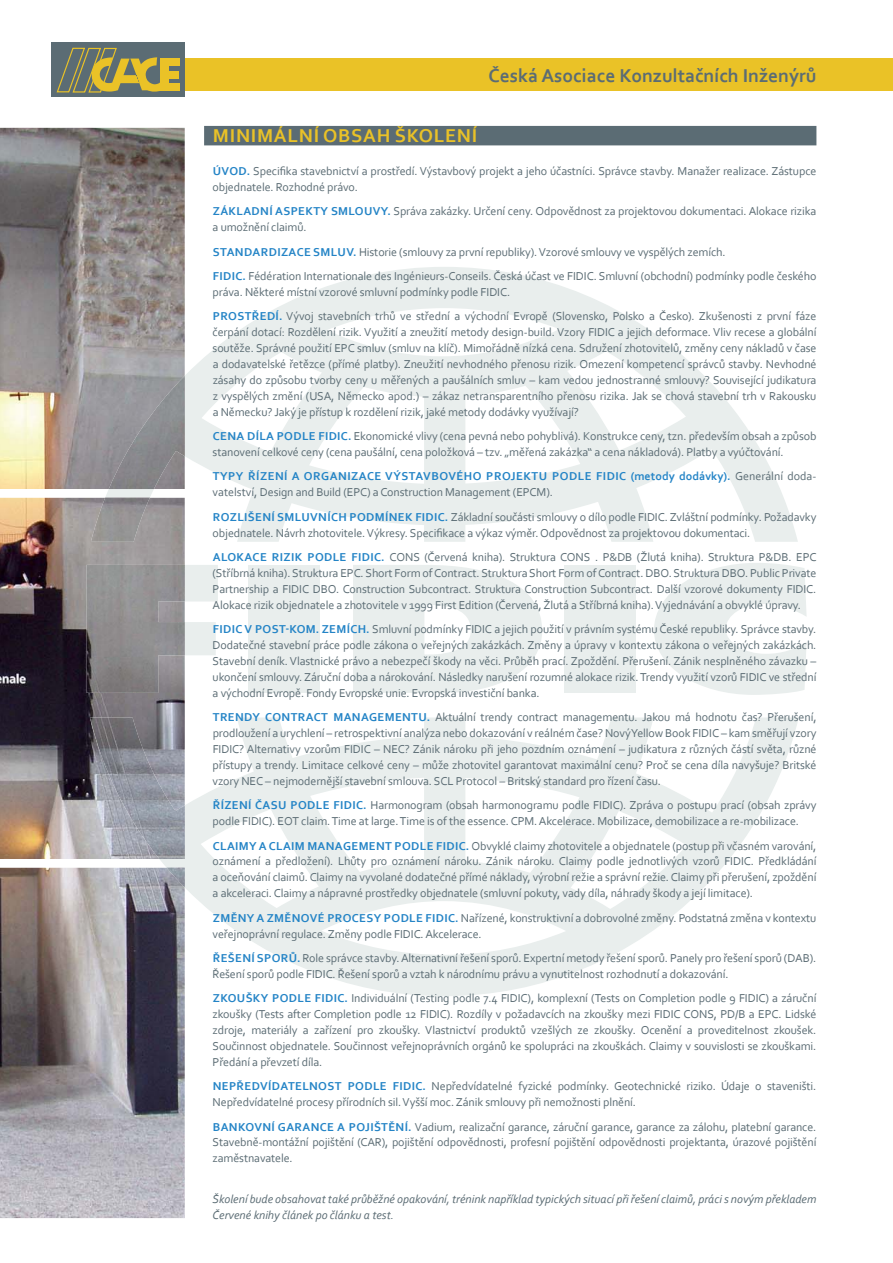
<style>
.page{position:relative;width:893px;height:1263px;background:#fff}
.page>*{position:absolute;margin:0;border:0;box-sizing:border-box;transform-origin:0 0}
.t1{font:700 19.5px "Corbel";color:#5b6c74}
.t2{font:700 19.5px "Corbel";letter-spacing:.04em;color:#eac227}
.t3{font:12px/15.9px "Corbel";letter-spacing:-.01em;color:#5b6c74}
.t4{font:italic 12px/15.9px "Corbel";color:#5b6c74}
.s1{font-weight:700;color:#2484c6}
</style>
<div class="page">
<img style="left:0;top:128px;width:185px;height:1090px">
<div style="left:148px;top:58px;width:745px;height:33px;background:#eac227"></div>
<div style="left:51px;top:43px;width:134px;height:54px;background:#5b6c74"></div>
<div style="left:161px;top:58px;width:18px;height:8px;background:#eac227"></div>
<div style="left:161px;top:83px;width:18px;height:8px;background:#eac227"></div>
<div style="left:160px;top:71px;width:19px;height:7px;background:#eac227"></div>
<div style="left:160px;top:58px;width:9px;height:33px;background:#eac227"></div>
<svg style="left:57px;top:48px;width:103px;height:45px"></svg>
<svg style="left:185px;top:565px;width:33px;height:90px"></svg>
<img style="left:86px;top:565px;width:99px;height:128px">
<div style="left:248px;top:565px;width:71px;height:128px;background:#e9eeed"></div>
<svg style="left:353px;top:565px;width:189px;height:128px"></svg>
<div style="left:564px;top:565px;width:71px;height:128px;background:#e9eeed"></div>
<svg style="left:654px;top:563px;width:153px;height:132px"></svg>
<svg style="left:105px;top:267px;width:693px;height:275px;fill:#e9eeed"></svg>
<img style="left:91px;top:376px;width:94px;height:166px">
<svg style="left:159px;top:717px;width:640px;height:279px"></svg>
<img style="left:90px;top:717px;width:95px;height:171px">
<div style="left:204px;top:126px;width:612px;height:19px;background:#5b6c74"></div>
<h1 class="t1" style="left:488px;top:63px;width:329px">Česká Asociace Konzultačních Inženýrů</h1>
<h1 class="t2" style="left:213px;top:123px;width:266px">MINIMÁLNÍ OBSAH ŠKOLENÍ</h1>
<p class="t3" style="left:213px;top:163px;width:605px"><span class="s1">ÚVOD.</span> Specifika stavebnictví a prostředí. Výstavbový projekt a jeho účastníci. Správce stavby. Manažer realizace. Zástupce objednatele. Rozhodné právo.</p>
<p class="t3" style="left:213px;top:203px;width:605px"><span class="s1">ZÁKLADNÍ ASPEKTY SMLOUVY.</span> Správa zakázky. Určení ceny. Odpovědnost za projektovou dokumentaci. Alokace rizika a umožnění claimů.</p>
<p class="t3" style="left:213px;top:239px;width:605px;line-height:24.5px"><span class="s1">STANDARDIZACE SMLUV.</span> Historie (smlouvy za první republiky). Vzorové smlouvy ve vyspělých zemích.<br><span class="s1">FIDIC.</span> Fédération Internationale des Ingénieurs-Conseils. Česká účast ve FIDIC. Smluvní (obchodní) podmínky podle českého</p>
<p class="t3" style="left:213px;top:280px;width:605px;line-height:24.5px">práva. Některé místní vzorové smluvní podmínky podle FIDIC.<br><span class="s1">PROSTŘEDÍ.</span> Vývoj stavebních trhů ve střední a východní Evropě (Slovensko, Polsko a Česko). Zkušenosti z první fáze</p>
<p class="t3" style="left:213px;top:324px;width:605px;text-align:justify">čerpání dotací: Rozdělení rizik. Využití a zneužití metody design-build. Vzory FIDIC a jejich deformace. Vliv recese a globální soutěže. Správné použití EPC smluv (smluv na klíč). Mimořádně nízká cena. Sdružení zhotovitelů, změny ceny nákladů v čase a dodavatelské řetězce (přímé platby). Zneužití nevhodného přenosu rizik. Omezení kompetencí správců stavby. Nevhodné zásahy do způsobu tvorby ceny u měřených a paušálních smluv – kam vedou jednostranné smlouvy? Související judikatura z vyspělých změní (USA, Německo apod.) – zákaz netransparentního přenosu rizika. Jak se chová stavební trh v Rakousku a Německu? Jaký je přístup k rozdělení rizik, jaké metody dodávky využívají?</p>
<p class="t3" style="left:213px;top:428px;width:605px"><span class="s1">CENA DÍLA PODLE FIDIC.</span> Ekonomické vlivy (cena pevná nebo pohyblivá). Konstrukce ceny, tzn. především obsah a způsob stanovení celkové ceny (cena paušální, cena položková – tzv. „měřená zakázka“ a cena nákladová). Platby a vyúčtování.</p>
<p class="t3" style="left:213px;top:468px;width:605px"><span class="s1">TYPY ŘÍZENÍ A ORGANIZACE VÝSTAVBOVÉHO PROJEKTU PODLE FIDIC (metody dodávky).</span> Generální doda - vatel ství, Design and Build (EPC) a Construction Management (EPCM).</p>
<p class="t3" style="left:213px;top:509px;width:605px"><span class="s1">ROZLIŠENÍ SMLUVNÍCH PODMÍNEK FIDIC.</span> Základní součásti smlouvy o dílo podle FIDIC. Zvláštní podmínky. Požadavky objednatele. Návrh zhotovitele. Výkresy. Specifikace a výkaz výměr. Odpovědnost za projektovou dokumentaci.</p>
<p class="t3" style="left:213px;top:549px;width:605px;text-align:justify"><span class="s1">ALOKACE RIZIK PODLE FIDIC.</span> CONS (Červená kniha). Struktura CONS . P&amp;DB (Žlutá kniha). Struktura P&amp;DB. EPC (Stříbrná kniha). Struktura EPC. Short Form of Contract. Struktura Short Form of Contract. DBO. Struktura DBO. Public Private Partnership a FIDIC DBO. Construction Subcontract. Struktura Construction Subcontract. Další vzorové dokumenty FIDIC.<br>Alokace rizik objednatele a zhotovitele v 1999 First Edition (Červená, Žlutá a Stříbrná kniha). Vyjednávání a obvyklé úpravy.</p>
<p class="t3" style="left:213px;top:621px;width:605px;text-align:justify"><span class="s1">FIDIC V POST‐KOM. ZEMÍCH.</span> Smluvní podmínky FIDIC a jejich použití v právním systému České republiky. Správce stavby.<br>Dodatečné stavební práce podle zákona o veřejných zakázkách. Změny a úpravy v kontextu zákona o veřejných zakázkách.<br>Stavební deník. Vlastnické právo a nebezpečí škody na věci. Průběh prací. Zpoždění. Přerušení. Zánik nesplněného závazku – ukončení smlouvy. Záruční doba a nárokování. Následky narušení rozumné alokace rizik. Trendy využití vzorů FIDIC ve střední a východní Evropě. Fondy Evropské unie. Evropská investiční banka.</p>
<p class="t3" style="left:213px;top:709px;width:605px;text-align:justify"><span class="s1">TRENDY CONTRACT MANAGEMENTU.</span> Aktuální trendy contract managementu. Jakou má hodnotu čas? Přerušení, prodloužení a urychlení – retrospektivní analýza nebo dokazování v reálném čase? Nový Yellow Book FIDIC – kam směřují vzory FIDIC? Alternativy vzorům FIDIC – NEC? Zánik nároku při jeho pozdním oznámení – judikatura z různých částí světa, různé přístupy a trendy. Limitace celkové ceny – může zhotovitel garantovat maximální cenu? Proč se cena díla navyšuje? Britské vzory NEC – nejmodernější stavební smlouva. SCL Protocol – Britský standard pro řízení času.</p>
<p class="t3" style="left:213px;top:797px;width:605px"><span class="s1">ŘÍZENÍ ČASU PODLE FIDIC.</span> Harmonogram (obsah harmonogramu podle FIDIC). Zpráva o postupu prací (obsah zprávy podle FIDIC). EOT claim. Time at large. Time is of the essence. CPM. Akcelerace. Mobilizace, demobilizace a re-mobilizace.</p>
<p class="t3" style="left:213px;top:837px;width:605px;text-align:justify"><span class="s1">CLAIMY A CLAIM MANAGEMENT PODLE FIDIC.</span> Obvyklé claimy zhotovitele a objednatele (postup při včasném varování, oznámení a předložení). Lhůty pro oznámení nároku. Zánik nároku. Claimy podle jednotlivých vzorů FIDIC. Předkládání a oceňování claimů. Claimy na vyvolané dodatečné přímé náklady, výrobní režie a správní režie. Claimy při přerušení, zpoždění a akceleraci. Claimy a nápravné prostředky objednatele (smluvní pokuty, vady díla, náhrady škody a její limitace).</p>
<p class="t3" style="left:213px;top:909px;width:605px"><span class="s1">ZMĚNY A ZMĚNOVÉ PROCESY PODLE FIDIC.</span> Nařízené, konstruktivní a dobrovolné změny. Podstatná změna v kontextu veřejnoprávní regulace. Změny podle FIDIC. Akcelerace.</p>
<p class="t3" style="left:213px;top:950px;width:605px"><span class="s1">ŘEŠENÍ SPORŮ.</span> Role správce stavby. Alternativní řešení sporů. Expertní metody řešení sporů. Panely pro řešení sporů (DAB).<br>Řešení sporů podle FIDIC. Řešení sporů a vztah k národnímu právu a vynutitelnost rozhodnutí a dokazování.</p>
<p class="t3" style="left:213px;top:990px;width:605px;text-align:justify"><span class="s1">ZKOUŠKY PODLE FIDIC.</span> Individuální (Testing podle 7.4 FIDIC), komplexní (Tests on Completion podle 9 FIDIC) a záruční zkoušky (Tests after Completion podle 12 FIDIC). Rozdíly v požadavcích na zkoušky mezi FIDIC CONS, PD/B a EPC. Lidské zdroje, materiály a zařízení pro zkoušky. Vlastnictví produktů vzešlých ze zkoušky. Ocenění a proveditelnost zkoušek.<br>Součinnost objednatele. Součinnost veřejnoprávních orgánů ke spolupráci na zkouškách. Claimy v souvislosti se zkouškami.<br>Předání a převzetí díla.</p>
<p class="t3" style="left:213px;top:1078px;width:605px"><span class="s1">NEPŘEDVÍDATELNOST PODLE FIDIC.</span> Nepředvídatelné fyzické podmínky. Geotechnické riziko. Údaje o staveništi.<br>Nepředvídatelné procesy přírodních sil. Vyšší moc. Zánik smlouvy při nemožnosti plnění.</p>
<p class="t3" style="left:213px;top:1118px;width:605px;text-align:justify"><span class="s1">BANKOVNÍ GARANCE A POJIŠTĚNÍ.</span> Vadium, realizační garance, záruční garance, garance za zálohu, platební garance.<br>Stavebně-montážní pojištění (CAR), pojištění odpovědnosti, profesní pojištění odpovědnosti projektanta, úrazové pojištění zaměstnavatele.</p>
<p class="t4" style="left:213px;top:1191px;width:605px">Školení bude obsahovat také průběžné opakování, trénink například typických situací při řešení claimů, práci s novým překladem<br>Červené knihy článek po článku a test.</p>
</div>
